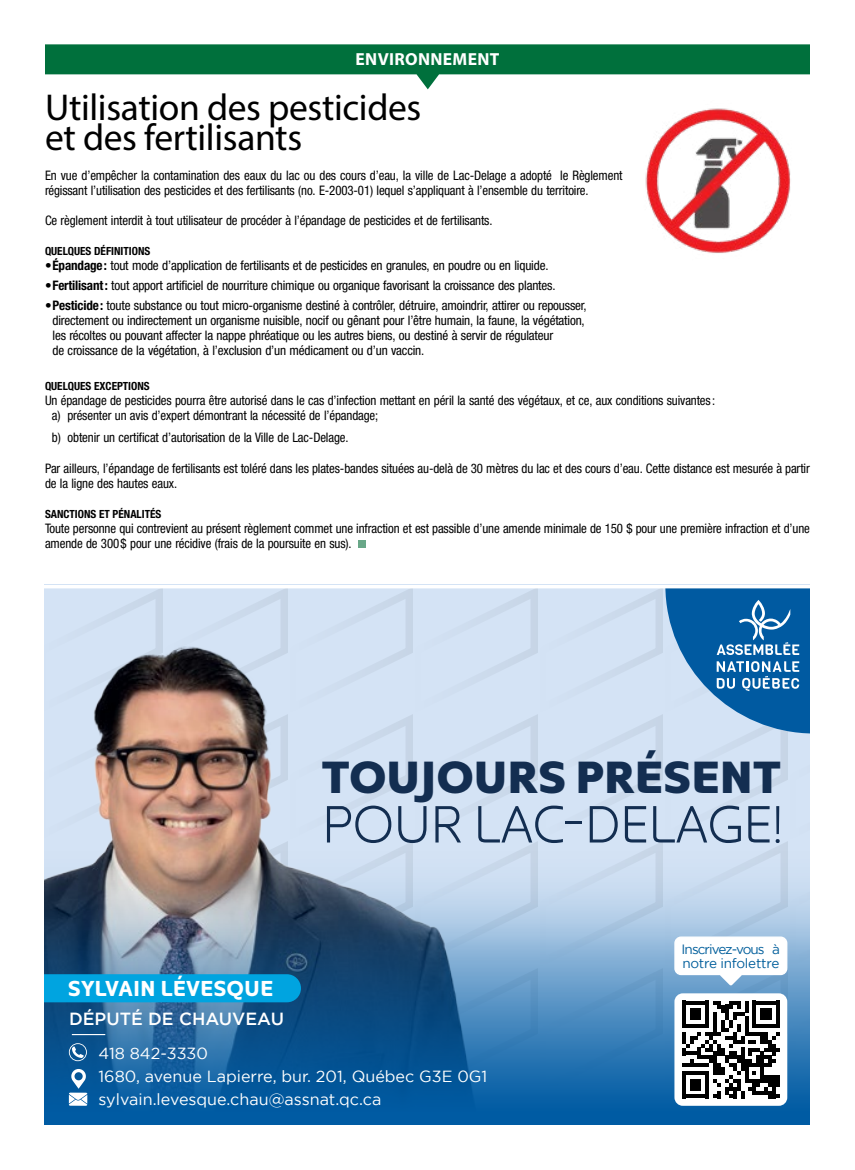
<style>
.page{position:relative;width:855px;height:1170px;background:#fff}
.page>*{position:absolute;margin:0;border:0;box-sizing:border-box;transform-origin:0 0}
.t1{font:300 52.75px "Kyrial Display Pro";letter-spacing:-.02em;color:#132e51}
.t2{font:900 45.5px "Kyrial Display Pro";color:#132e51}
.t3{font:37.5px/30px "Myriad Pro";letter-spacing:-.01em;color:#000}
.t4{font:700 21.88px "Kyrial Display Pro";color:#fff}
.t5{font:500 17.5px "Gotham";color:#fff}
.t6{font:700 17.5px "Myriad Pro";letter-spacing:.02em;color:#fff}
.t7{font:16.12px/22.8px "Gotham";color:#fff}
.t8{font:13.5px/13.5px "Gotham";letter-spacing:-.04em;color:#005e9b}
.t9{font:13.12px/15px "Helvetica Neue LT 57 Cn";letter-spacing:-.01em;color:#000}
.t10{font:11.25px "Helvetica Neue LT 77 Bd Cn";color:#000}
.s1{font-family:"Helvetica Neue LT 77 Bd Cn"}
</style>
<div class="page">
<svg style="left:45px;top:44px;width:765px;height:45px"></svg>
<div style="left:359px;top:540px;width:7px;height:8px;background:#69a788"></div>
<img style="left:645px;top:108px;width:146px;height:145px">
<svg style="left:44px;top:588px;width:765px;height:537px;background:#8ba8c4"></svg>
<svg style="left:719px;top:975px;width:23px;height:11px"></svg>
<div style="left:675px;top:937px;width:112px;height:37px;background:#fff;border-radius:6px"></div>
<div style="left:674px;top:937px;width:113px;height:38px;border:1px solid #fff;border-radius:6px"></div>
<div style="left:674px;top:993px;width:113px;height:113px;background:#fff;border-radius:8px"></div>
<svg style="left:682px;top:1001px;width:98px;height:97px"></svg>
<svg style="left:665px;top:588px;width:145px;height:146px;background:#4486bb"></svg>
<h3 class="t6" style="left:356px;top:48px;width:145px">ENVIRONNEMENT</h3>
<h3 class="t3" style="left:45px;top:92px;width:378px">Utilisation des pesticides et des fertilisants</h3>
<p class="t9" style="left:45px;top:168px;width:579px">En vue d’empêcher la contamination des eaux du lac ou des cours d’eau, la ville de Lac-Delage a adopté le Règlement régissant l’utilisation des pesticides et des fertilisants (no. E-2003-01) lequel s’appliquant à l’ensemble du territoire.</p>
<p class="t9" style="left:45px;top:213px;width:449px">Ce règlement interdit à tout utilisateur de procéder à l’épandage de pesticides et de fertilisants.</p>
<p class="t10" style="left:45px;top:244px;width:107px">QUELQUES DÉFINITIONS</p>
<p class="t9" style="left:45px;top:258px;width:505px"><span class="s1">•Épandage:</span> tout mode d’application de fertilisants et de pesticides en granules, en poudre ou en liquide.</p>
<p class="t9" style="left:45px;top:278px;width:512px"><span class="s1">•Fertilisant:</span> tout apport artificiel de nourriture chimique ou organique favorisant la croissance des plantes.</p>
<p class="t9" style="left:52px;top:298px;width:536px;text-indent:-7px"><span class="s1">•Pesticide:</span> toute substance ou tout micro-organisme destiné à contrôler, détruire, amoindrir, attirer ou repousser, directement ou indirectement un organisme nuisible, nocif ou gênant pour l’être humain, la faune, la végétation, les récoltes ou pouvant affecter la nappe phréatique ou les autres biens, ou destiné à servir de régulateur<br>de croissance de la végétation, à l’exclusion d’un médicament ou d’un vaccin.</p>
<p class="t10" style="left:45px;top:379px;width:106px">QUELQUES EXCEPTIONS</p>
<p class="t9" style="left:52px;top:393px;width:665px;text-indent:-7px">Un épandage de pesticides pourra être autorisé dans le cas d’infection mettant en péril la santé des végétaux, et ce, aux conditions suivantes : a) présenter un avis d’expert démontrant la nécessité de l’épandage;</p>
<p class="t9" style="left:52px;top:430px;width:298px">b) obtenir un certificat d’autorisation de la Ville de Lac-Delage.</p>
<p class="t9" style="left:45px;top:460px;width:766px">Par ailleurs, l’épandage de fertilisants est toléré dans les plates-bandes situées au-delà de 30 mètres du lac et des cours d’eau. Cette distance est mesurée à partir de la ligne des hautes eaux.</p>
<p class="t10" style="left:45px;top:507px;width:118px">SANCTIONS ET PÉNALITÉS</p>
<p class="t9" style="left:45px;top:520px;width:766px">Toute personne qui contrevient au présent règlement commet une infraction et est passible d’une amende minimale de 150 $ pour une première infraction et d’une amende de 300$ pour une récidive (frais de la poursuite en sus).</p>
<h2 class="t2" style="left:322px;top:741px;width:461px">TOUJOURS PRÉSENT</h2>
<h1 class="t1" style="left:322px;top:785px;width:464px">POUR LAC-DELAGE!</h1>
<h3 class="t4" style="left:68px;top:973px;width:207px">SYLVAIN LÉVESQUE</h3>
<h3 class="t5" style="left:69px;top:1008px;width:217px">DÉPUTÉ DE CHAUVEAU</h3>
<p class="t7" style="left:99px;top:1042px;width:390px">418 842-3330<br>1680, avenue Lapierre, bur. 201, Québec G3E 0G1 sylvain.levesque.chau@assnat.qc.ca</p>
<p class="t8" style="left:682px;top:942px;width:100px">Inscrivez-vous à notre infolettre</p>
</div>
